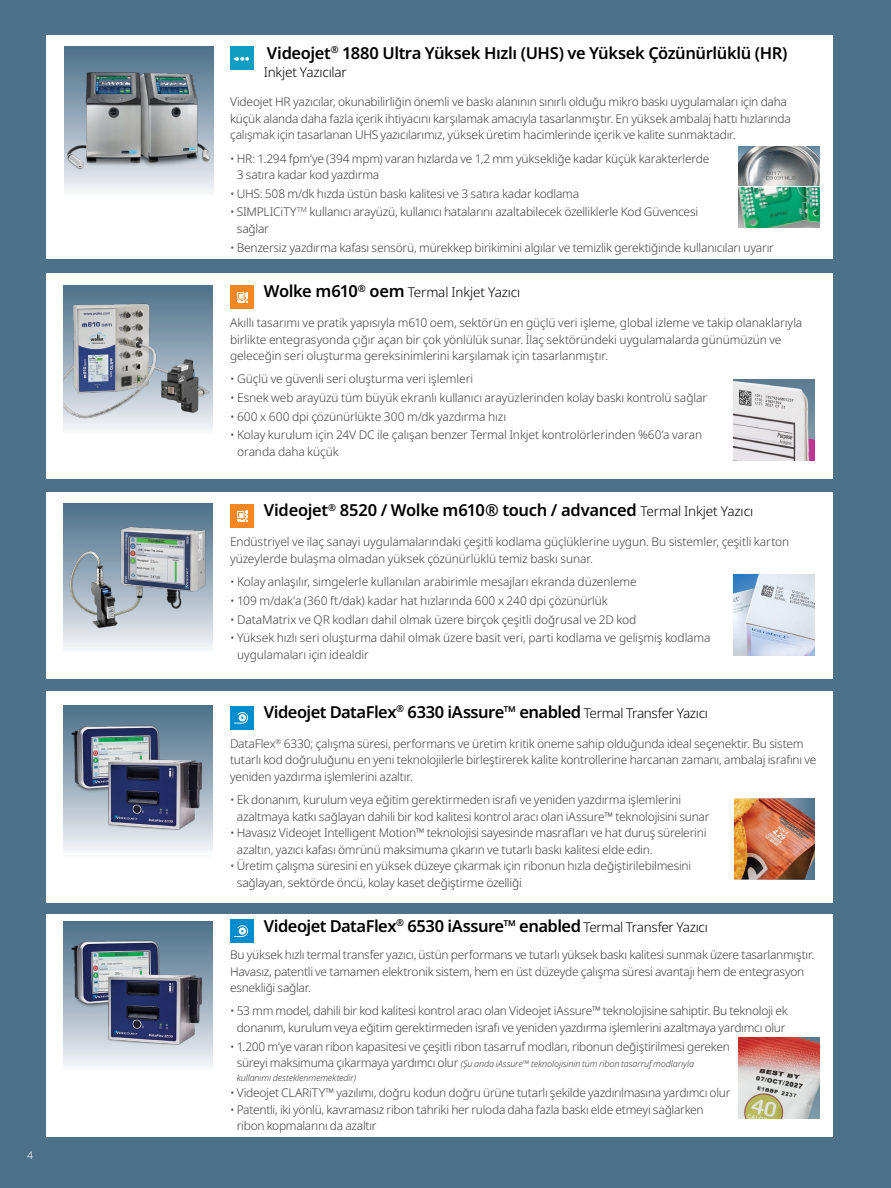
<style>
.page{position:relative;width:891px;height:1188px;background:#4c7189}
.page>*{position:absolute;margin:0;border:0;box-sizing:border-box;transform-origin:0 0}
.t1{font:600 16.5px "Noto Sans";letter-spacing:-.025em;color:#000}
.t2{font:300 13.5px "Noto Sans";letter-spacing:-.01em;color:#000}
.t3{font:300 12px/16.5px "Noto Sans";letter-spacing:-.02em;color:#414042}
.t4{font:300 10.5px "Noto Sans";color:#fff}
.t5{font:italic 300 9px/13.5px "Noto Sans";letter-spacing:-.015em;color:#414042}
.s1{font-weight:600;font-size:16.5px}
.s2{font-weight:300;font-size:13.5px}
.s3{font-style:normal;font-size:12px}
</style>
<div class="page">
<div style="left:46px;top:492px;width:787px;height:186px;background:#fff"></div>
<img style="left:734px;top:575px;width:81px;height:81px">
<div style="left:230px;top:504px;width:24px;height:24px;background:#f6861f"></div>
<svg style="left:237px;top:511px;width:11px;height:10px"></svg>
<svg style="left:64px;top:504px;width:149px;height:145px;background:#9cb0be"></svg>
<img style="left:64px;top:519px;width:149px;height:116px">
<div style="left:46px;top:692px;width:787px;height:211px;background:#fff"></div>
<div style="left:64px;top:709px;width:149px;height:149px;background:#f7f8f9"></div>
<div style="left:230px;top:706px;width:24px;height:24px;background:#008dcd"></div>
<svg style="left:234px;top:712px;width:14px;height:12px"></svg>
<svg style="left:64px;top:706px;width:149px;height:141px"></svg>
<img style="left:64px;top:717px;width:149px;height:128px">
<img style="left:734px;top:799px;width:81px;height:81px">
<div style="left:46px;top:915px;width:787px;height:222px;background:#fff"></div>
<div style="left:230px;top:914px;width:593px;height:222px;background:#fff"></div>
<svg style="left:64px;top:921px;width:149px;height:145px"></svg>
<img style="left:64px;top:931px;width:149px;height:129px">
<div style="left:230px;top:919px;width:24px;height:24px;background:#008dcd"></div>
<svg style="left:234px;top:925px;width:14px;height:12px"></svg>
<div style="left:46px;top:273px;width:787px;height:205px;background:#fff"></div>
<div style="left:230px;top:285px;width:24px;height:24px;background:#f6861f"></div>
<svg style="left:237px;top:292px;width:11px;height:11px"></svg>
<svg style="left:64px;top:285px;width:149px;height:145px"></svg>
<img style="left:64px;top:292px;width:149px;height:136px">
<img style="left:734px;top:380px;width:81px;height:81px">
<div style="left:46px;top:36px;width:787px;height:223px;background:#fff"></div>
<div style="left:230px;top:47px;width:24px;height:23px;background:#109dc1"></div>
<svg style="left:233px;top:57px;width:16px;height:4px"></svg>
<img style="left:64px;top:47px;width:149px;height:145px">
<img style="left:739px;top:146px;width:81px;height:40px">
<img style="left:739px;top:187px;width:81px;height:40px">
<img style="left:738px;top:1037px;width:81px;height:81px">
<p class="t4" style="left:27px;top:1148px;width:7px">4</p>
<h1 class="t1" style="left:267px;top:41px;width:522px">Videojet<sup>®</sup> 1880 Ultra Yüksek Hızlı (UHS) ve Yüksek Çözünürlüklü (HR)</h1>
<p class="t2" style="left:264px;top:63px;width:85px">Inkjet Yazıcılar</p>
<p class="t3" style="left:230px;top:94px;width:562px">Videojet HR yazıcılar, okunabilirliğin önemli ve baskı alanının sınırlı olduğu mikro baskı uygulamaları için daha küçük alanda daha fazla içerik ihtiyacını karşılamak amacıyla tasarlanmıştır. En yüksek ambalaj hattı hızlarında çalışmak için tasarlanan UHS yazıcılarımız, yüksek üretim hacimlerinde içerik ve kalite sunmaktadır.</p>
<p class="t3" style="left:237px;top:150px;width:474px;text-indent:-7px">• HR: 1.294 fpm’ye (394 mpm) varan hızlarda ve 1,2 mm yüksekliğe kadar küçük karakterlerde<br>3 satıra kadar kod yazdırma</p>
<p class="t3" style="left:230px;top:185px;width:351px">• UHS: 508 m/dk hızda üstün baskı kalitesi ve 3 satıra kadar kodlama</p>
<p class="t3" style="left:237px;top:204px;width:463px;text-indent:-7px">• SIMPLICiTY<sup>TM</sup> kullanıcı arayüzü, kullanıcı hatalarını azaltabilecek özelliklerle Kod Güvencesi sağlar</p>
<p class="t3" style="left:230px;top:239px;width:545px">• Benzersiz yazdırma kafası sensörü, mürekkep birikimini algılar ve temizlik gerektiğinde kullanıcıları uyarır</p>
<p class="t2" style="left:264px;top:283px;width:258px"><span class="s1">Wolke m610</span><sup>®</sup> <span class="s1">oem</span> Termal Inkjet Yazıcı</p>
<p class="t3" style="left:230px;top:315px;width:574px">Akıllı tasarımı ve pratik yapısıyla m610 oem, sektörün en güçlü veri işleme, global izleme ve takip olanaklarıyla birlikte entegrasyonda çığır açan bir çok yönlülük sunar. İlaç sektöründeki uygulamalarda günümüzün ve geleceğin seri oluşturma gereksinimlerini karşılamak için tasarlanmıştır.</p>
<p class="t3" style="left:230px;top:371px;width:245px">• Güçlü ve güvenli seri oluşturma veri işlemleri</p>
<p class="t3" style="left:230px;top:390px;width:479px">• Esnek web arayüzü tüm büyük ekranlı kullanıcı arayüzlerinden kolay baskı kontrolü sağlar</p>
<p class="t3" style="left:230px;top:408px;width:278px">• 600 x 600 dpi çözünürlükte 300 m/dk yazdırma hızı</p>
<p class="t3" style="left:237px;top:427px;width:467px;text-indent:-7px">• Kolay kurulum için 24V DC ile çalışan benzer Termal Inkjet kontrolörlerinden %60’a varan oranda daha küçük</p>
<h1 class="t1" style="left:264px;top:499px;width:491px">Videojet<sup>®</sup> 8520 / Wolke m610® touch / advanced <span class="s2">Termal Inkjet Yazıcı</span></h1>
<p class="t3" style="left:230px;top:534px;width:561px">Endüstriyel ve ilaç sanayi uygulamalarındaki çeşitli kodlama güçlüklerine uygun. Bu sistemler, çeşitli karton yüzeylerde bulaşma olmadan yüksek çözünürlüklü temiz baskı sunar.</p>
<p class="t3" style="left:230px;top:574px;width:408px">• Kolay anlaşılır, simgelerle kullanılan arabirimle mesajları ekranda düzenleme</p>
<p class="t3" style="left:230px;top:593px;width:379px">• 109 m/dak’a (360 ft/dak) kadar hat hızlarında 600 x 240 dpi çözünürlük</p>
<p class="t3" style="left:230px;top:611px;width:408px">• DataMatrix ve QR kodları dahil olmak üzere birçok çeşitli doğrusal ve 2D kod</p>
<p class="t3" style="left:237px;top:630px;width:475px;text-indent:-7px">• Yüksek hızlı seri oluşturma dahil olmak üzere basit veri, parti kodlama ve gelişmiş kodlama uygulamaları için idealdir</p>
<h1 class="t1" style="left:264px;top:700px;width:446px">Videojet DataFlex<sup>®</sup> 6330 iAssure™ enabled <span class="s2">Termal Transfer Yazıcı</span></h1>
<p class="t3" style="left:230px;top:736px;width:588px">DataFlex<sup>®</sup> 6330; çalışma süresi, performans ve üretim kritik öneme sahip olduğunda ideal seçenektir. Bu sistem tutarlı kod doğruluğunu en yeni teknolojilerle birleştirerek kalite kontrollerine harcanan zamanı, ambalaj israfını ve yeniden yazdırma işlemlerini azaltır.</p>
<p class="t3" style="left:237px;top:792px;width:474px;text-indent:-7px">• Ek donanım, kurulum veya eğitim gerektirmeden israfı ve yeniden yazdırma işlemlerini azaltmaya katkı sağlayan dahili bir kod kalitesi kontrol aracı olan iAssure™ teknolojisini sunar</p>
<p class="t3" style="left:237px;top:825px;width:471px;text-indent:-7px">• Havasız Videojet Intelligent Motion™ teknolojisi sayesinde masrafları ve hat duruş sürelerini azaltın, yazıcı kafası ömrünü maksimuma çıkarın ve tutarlı baskı kalitesi elde edin.</p>
<p class="t3" style="left:237px;top:858px;width:456px;text-indent:-7px">• Üretim çalışma süresini en yüksek düzeye çıkarmak için ribonun hızla değiştirilebilmesini sağlayan, sektörde öncü, kolay kaset değiştirme özelliği</p>
<h1 class="t1" style="left:264px;top:914px;width:446px">Videojet DataFlex<sup>®</sup> 6530 iAssure™ enabled <span class="s2">Termal Transfer Yazıcı</span></h1>
<p class="t3" style="left:230px;top:947px;width:586px">Bu yüksek hızlı termal transfer yazıcı, üstün performans ve tutarlı yüksek baskı kalitesi sunmak üzere tasarlanmıştır.<br>Havasız, patentli ve tamamen elektronik sistem, hem en üst düzeyde çalışma süresi avantajı hem de entegrasyon esnekliği sağlar.</p>
<p class="t3" style="left:230px;top:1003px;width:559px;text-align:center">• 53 mm model, dahili bir kod kalitesi kontrol aracı olan Videojet iAssure™ teknolojisine sahiptir. Bu teknoloji ek donanım, kurulum veya eğitim gerektirmeden israfı ve yeniden yazdırma işlemlerini azaltmaya yardımcı olur</p>
<p class="t3" style="left:230px;top:1038px;width:501px">• 1.200 m’ye varan ribon kapasitesi ve çeşitli ribon tasarruf modları, ribonun değiştirilmesi gereken</p>
<p class="t5" style="left:237px;top:1057px;width:459px"><span class="s3">süreyi maksimuma çıkarmaya yardımcı olur</span> (Şu anda iAssure™ teknolojisinin tüm ribon tasarruf modlarıyla kullanımı desteklenmemektedir)</p>
<p class="t3" style="left:230px;top:1085px;width:502px">• Videojet CLARiTY™ yazılımı, doğru kodun doğru ürüne tutarlı şekilde yazdırılmasına yardımcı olur</p>
<p class="t3" style="left:237px;top:1101px;width:468px;text-indent:-7px">• Patentli, iki yönlü, kavramasız ribon tahriki her ruloda daha fazla baskı elde etmeyi sağlarken ribon kopmalarını da azaltır</p>
</div>
